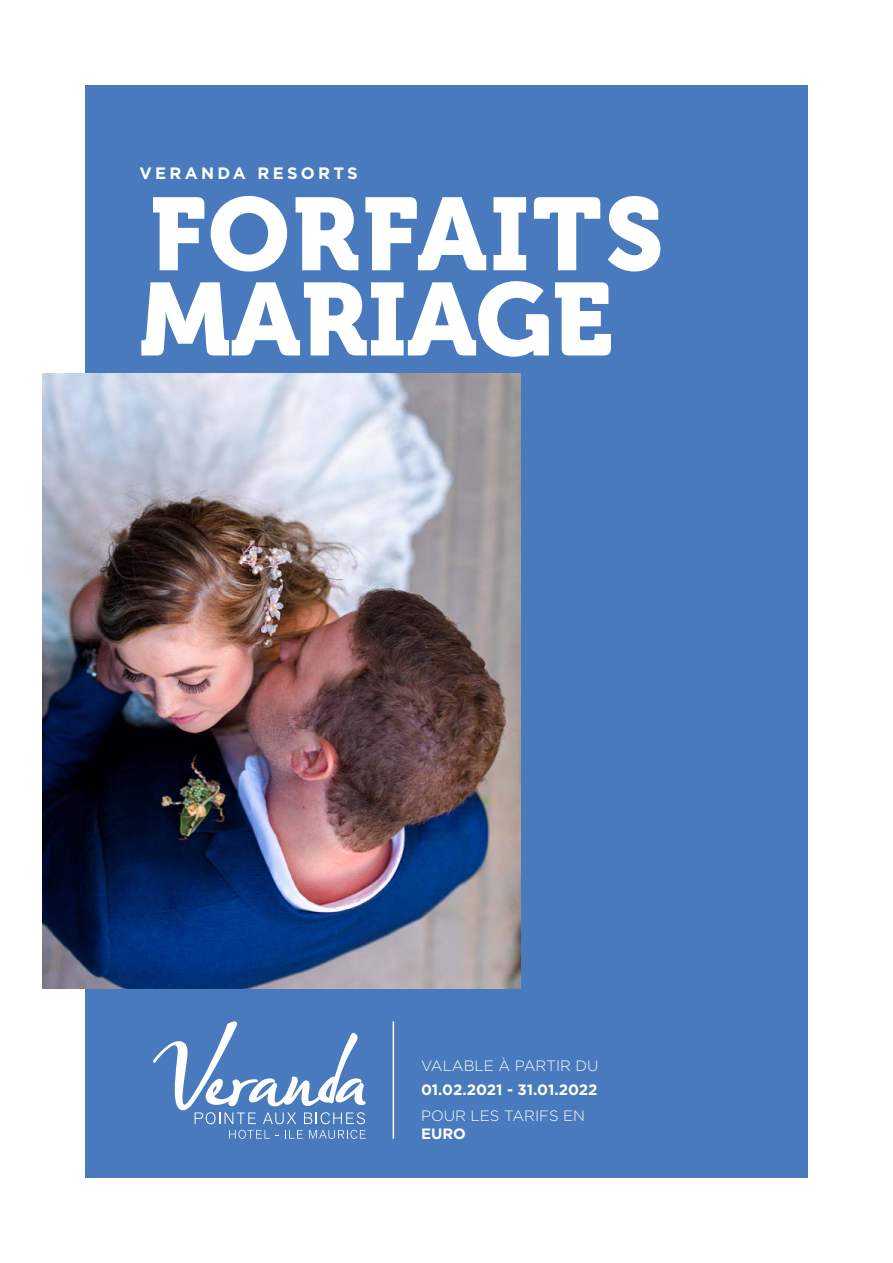
<style>
.page{position:relative;width:893px;height:1263px;background:#fff}
.page>*{position:absolute;margin:0;border:0;box-sizing:border-box;transform-origin:0 0}
.t1{font:102.3px/85.2px "Museo 900";color:#fff}
.t2{font:700 16.5px "Gotham";letter-spacing:.2em;color:#fff}
.t3{font:300 15px "Gotham";color:#fff}
.t4{font:700 15px "Gotham";color:#fff}
</style>
<div class="page">
<div style="left:85px;top:85px;width:723px;height:1093px;background:#487abd"></div>
<svg style="left:153px;top:1021px;width:213px;height:103px"></svg>
<svg style="left:229px;top:1130px;width:41px;height:9px"></svg>
<svg style="left:285px;top:1130px;width:18px;height:8px"></svg>
<svg style="left:309px;top:1130px;width:57px;height:9px"></svg>
<img style="left:43px;top:374px;width:477px;height:614px">
<hr style="left:393px;top:1021px;width:1px;height:118px;background:#fff">
<p class="t2" style="left:140px;top:162px;width:220px">VERANDA RESORTS</p>
<h1 class="t1" style="left:140px;top:193px;width:525px">FORFAITS<br>MARIAGE</h1>
<p class="t3" style="left:421px;top:1056px;width:179px">VALABLE À PARTIR DU</p>
<p class="t4" style="left:421px;top:1080px;width:178px">01.02.2021 - 31.01.2022</p>
<p class="t3" style="left:421px;top:1106px;width:165px">POUR LES TARIFS EN</p>
<p class="t4" style="left:421px;top:1123px;width:46px">EURO</p>
</div>
